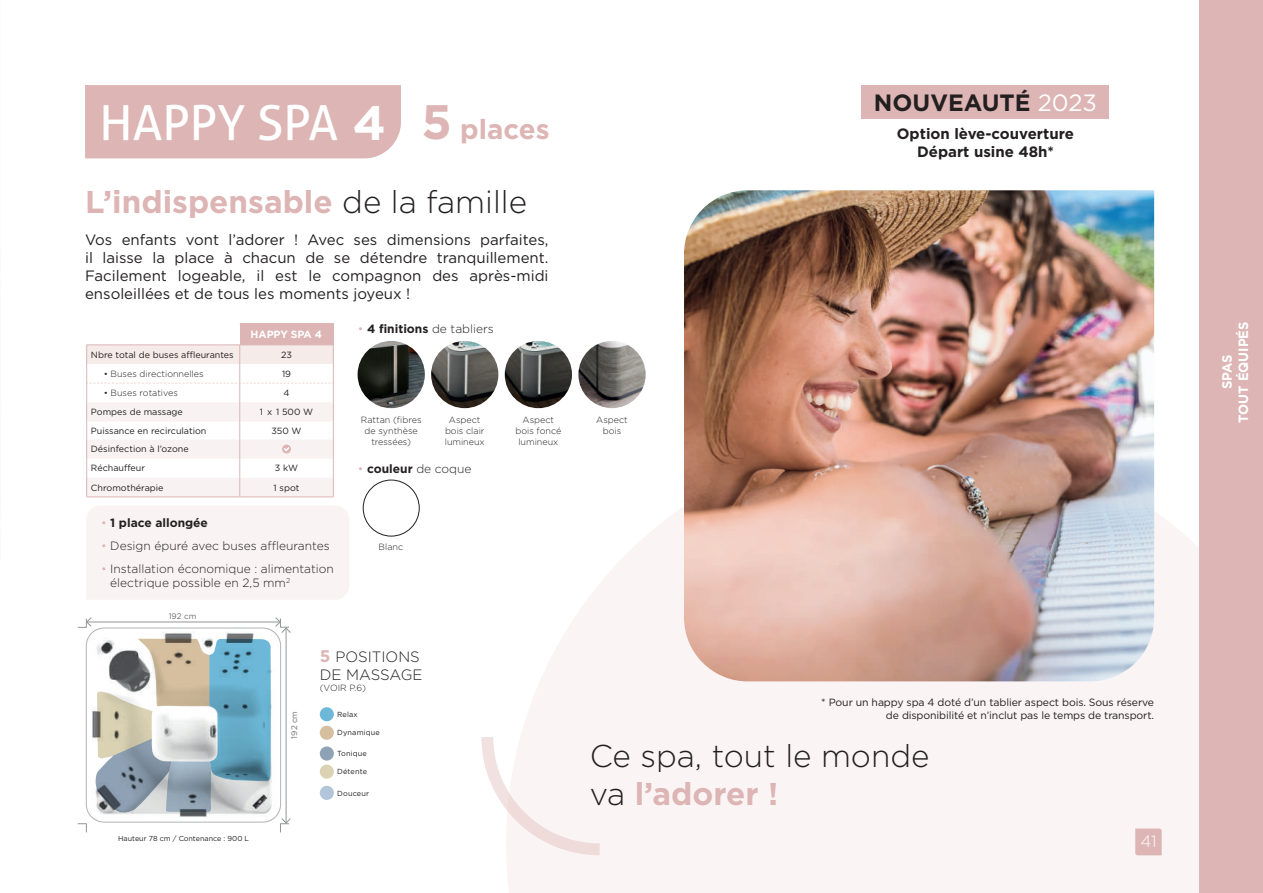
<style>
.page{position:relative;width:1263px;height:893px;background:#fff}
.page>*{position:absolute;margin:0;border:0;box-sizing:border-box;transform-origin:0 0}
.t1{font:48.3px "Aller";color:#fff}
.t2{font:300 31.5px/37.8px "Gotham";color:#231f20}
.t3{font:700 31.5px "Gotham";color:#dcb5b4}
.t4{font:700 23.55px "Gotham";color:#231f20}
.t5{font:300 16.5px "Gotham";color:#fff}
.t6{font:15px/18px "Gotham";color:#231f20;text-align:justify}
.t7{font:700 15px/18px "Gotham";color:#231f20;text-align:center}
.t8{font:300 15px/18px "Gotham";color:#231f20}
.t9{font:700 13.5px/16.2px "Gotham";letter-spacing:-.005em;color:#fff;text-align:center}
.t10{font:300 12px/14.4px "Gotham";color:#231f20}
.t11{font:700 12px "Gotham";color:#231f20}
.t12{font:10.5px/12.6px "Gotham";letter-spacing:-.01em;color:#231f20;text-align:right}
.t13{font:700 10.5px "Gotham";letter-spacing:-.01em;color:#fff}
.t14{font:300 9px/10.8px "Gotham";color:#231f20;text-align:center}
.t15{font:9px/19.2px "Gotham";color:#231f20}
.t16{font:8.1px "Gotham";color:#6c6d70}
.t17{font:7.35px "Gotham";letter-spacing:.02em;color:#231f20}
.t18{font:7.2px "Gotham";color:#231f20}
.s1{font-family:"Gotham";font-weight:700}
.s2{font-family:"Gotham";font-weight:700;color:#dcb5b4}
.s3{font-family:"Gotham";font-weight:700;font-size:27.6px;color:#dcb5b4}
.s4{font-weight:300;color:#231f20}
.s5{font-weight:300;color:#dcb5b4}
.s6{font-weight:300}
.s7{color:#dcb5b4}
.s8{font-weight:700;font-size:16.8px;color:#dcb5b4}
.s9{font-weight:400;color:#fff}
.s10{font-weight:700;color:#dcb5b4}
</style>
<div class="page">
<svg style="left:507px;top:465px;width:692px;height:428px;fill:#faf4f4"></svg>
<div style="left:85px;top:85px;width:316px;height:73px;background:#dcb5b4"></div>
<hr style="left:240px;top:323px;width:94px;height:1px;background:#dcb5b4">
<hr style="left:86px;top:497px;width:154px;height:1px;background:#dcb5b4">
<hr style="left:240px;top:497px;width:93px;height:1px;background:#dcb5b4">
<svg style="left:86px;top:324px;width:248px;height:173px"></svg>
<img style="left:684px;top:190px;width:470px;height:491px">
<svg style="left:481px;top:735px;width:121px;height:122px"></svg>
<img style="left:86px;top:628px;width:195px;height:194px">
<div style="left:86px;top:628px;width:195px;height:194px;border:1px solid #b2b3b7;border-radius:18px"></div>
<svg style="left:95px;top:639px;width:176px;height:175px;background:#a5b7bb"></svg>
<svg style="left:78px;top:823px;width:9px;height:9px"></svg>
<hr style="left:286px;top:628px;width:1px;height:195px;background:#939598">
<svg style="left:280px;top:818px;width:11px;height:14px"></svg>
<hr style="left:87px;top:622px;width:193px;height:1px;background:#939598">
<svg style="left:78px;top:617px;width:14px;height:11px"></svg>
<svg style="left:275px;top:617px;width:16px;height:16px"></svg>
<div style="left:1199px;top:0;width:64px;height:893px;background:#dcb5b4"></div>
<svg style="left:1135px;top:829px;width:27px;height:26px"></svg>
<div style="left:86px;top:506px;width:263px;height:93px;background:#f9f3f3"></div>
<div style="left:320px;top:746px;width:14px;height:15px;background:#8fa1b4;border-radius:50%"></div>
<div style="left:320px;top:726px;width:14px;height:14px;background:#d6bf9f;border-radius:50%"></div>
<div style="left:320px;top:765px;width:14px;height:14px;background:#dbd2b4;border-radius:50%"></div>
<div style="left:320px;top:707px;width:14px;height:14px;background:#6db8d8;border-radius:50%"></div>
<div style="left:320px;top:786px;width:14px;height:14px;background:#b1c6d9;border-radius:50%"></div>
<img style="left:358px;top:341px;width:67px;height:67px;border-radius:34px">
<div style="left:363px;top:480px;width:56px;height:56px;border:1px solid #231f20;border-radius:50%"></div>
<img style="left:431px;top:341px;width:67px;height:67px;border-radius:34px">
<img style="left:505px;top:341px;width:67px;height:67px;border-radius:34px">
<img style="left:578px;top:341px;width:68px;height:67px;border-radius:34px">
<div style="left:862px;top:85px;width:247px;height:34px;background:#dcb5b4"></div>
<h1 class="t1" style="left:100px;top:93px;width:452px">HAPPY SPA <span class="s1">4</span> <span class="s2">5</span> <span class="s3">places</span></h1>
<h2 class="t3" style="left:85px;top:181px;width:444px">L’indispensable <span class="s4">de la famille</span></h2>
<p class="t6" style="left:85px;top:230px;width:465px">Vos enfants vont l’adorer ! Avec ses dimensions parfaites, il laisse la place à chacun de se détendre tranquillement.<br>Facilement logeable, il est le compagnon des après-midi ensoleillées et de tous les moments joyeux !</p>
<p class="t13" style="left:251px;top:327px;width:73px">HAPPY SPA 4</p>
<p class="t15" style="left:91px;top:345px;width:144px">Nbre total de buses affleurantes</p>
<p class="t15" style="left:281px;top:345px;width:12px">23</p>
<p class="t14" style="left:104px;top:368px;width:101px">• Buses directionnelles</p>
<p class="t15" style="left:282px;top:364px;width:11px">19</p>
<p class="t14" style="left:104px;top:387px;width:76px">• Buses rotatives</p>
<p class="t15" style="left:283px;top:383px;width:8px">4</p>
<p class="t15" style="left:91px;top:402px;width:93px">Pompes de massage</p>
<p class="t15" style="left:260px;top:402px;width:55px">1 x 1 500 W</p>
<p class="t15" style="left:91px;top:421px;width:117px">Puissance en recirculation</p>
<p class="t15" style="left:271px;top:421px;width:32px">350 W</p>
<p class="t15" style="left:91px;top:439px;width:99px">Désinfection à l’ozone<br>Réchauffeur</p>
<p class="t11" style="left:358px;top:321px;width:137px"><span class="s5">•</span> 4 finitions <span class="s6">de tabliers</span></p>
<p class="t14" style="left:361px;top:415px;width:62px">Rattan (fibres de synthèse tressées)</p>
<p class="t11" style="left:358px;top:461px;width:115px"><span class="s5">•</span> couleur <span class="s6">de coque</span></p>
<p class="t14" style="left:445px;top:415px;width:41px">Aspect bois clair lumineux</p>
<p class="t14" style="left:515px;top:415px;width:47px">Aspect bois foncé lumineux</p>
<p class="t14" style="left:596px;top:415px;width:33px">Aspect bois</p>
<p class="t15" style="left:275px;top:459px;width:25px">3 kW</p>
<p class="t15" style="left:91px;top:478px;width:74px">Chromothérapie</p>
<p class="t15" style="left:274px;top:478px;width:27px">1 spot</p>
<p class="t11" style="left:101px;top:515px;width:108px"><span class="s5">•</span> 1 place allongée</p>
<p class="t10" style="left:101px;top:538px;width:230px"><span class="s7">•</span> Design épuré avec buses affleurantes</p>
<p class="t10" style="left:110px;top:561px;width:225px;text-indent:-9px"><span class="s7">•</span> Installation économique : alimentation électrique possible en 2,5 mm<sup>2</sup></p>
<p class="t16" style="left:169px;top:610px;width:29px">192 cm</p>
<p class="t14" style="left:379px;top:542px;width:26px">Blanc</p>
<p class="t8" style="left:320px;top:648px;width:104px"><span class="s8">5</span> POSITIONS<br>DE MASSAGE</p>
<p class="t14" style="left:320px;top:682px;width:48px">(VOIR P.6)</p>
<h3 class="t4" style="left:874px;top:87px;width:225px">NOUVEAUTÉ <span class="s9">2023</span></h3>
<p class="t7" style="left:897px;top:125px;width:179px">Option lève-couverture<br>Départ usine 48h*</p>
<p class="t18" style="left:118px;top:834px;width:132px">Hauteur 78 cm / Contenance : 900 L</p>
<p class="t16" style="left:289px;top:738px;width:29px;rotate:-90deg">192 cm</p>
<p class="t17" style="left:337px;top:710px;width:22px">Relax</p>
<p class="t17" style="left:337px;top:728px;width:44px">Dynamique</p>
<p class="t17" style="left:337px;top:767px;width:31px">Détente</p>
<p class="t17" style="left:337px;top:749px;width:31px">Tonique</p>
<p class="t17" style="left:337px;top:788px;width:33px">Douceur</p>
<p class="t12" style="left:821px;top:696px;width:334px">* Pour un happy spa 4 doté d’un tablier aspect bois. Sous réserve de disponibilité et n’inclut pas le temps de transport.</p>
<h2 class="t2" style="left:590px;top:736px;width:341px">Ce spa, tout le monde va <span class="s10">l’adorer !</span></h2>
<p class="t5" style="left:1140px;top:831px;width:18px">41</p>
<p class="t9" style="left:1219px;top:423px;width:103px;rotate:-90deg">SPAS<br>TOUT ÉQUIPÉS</p>
</div>
